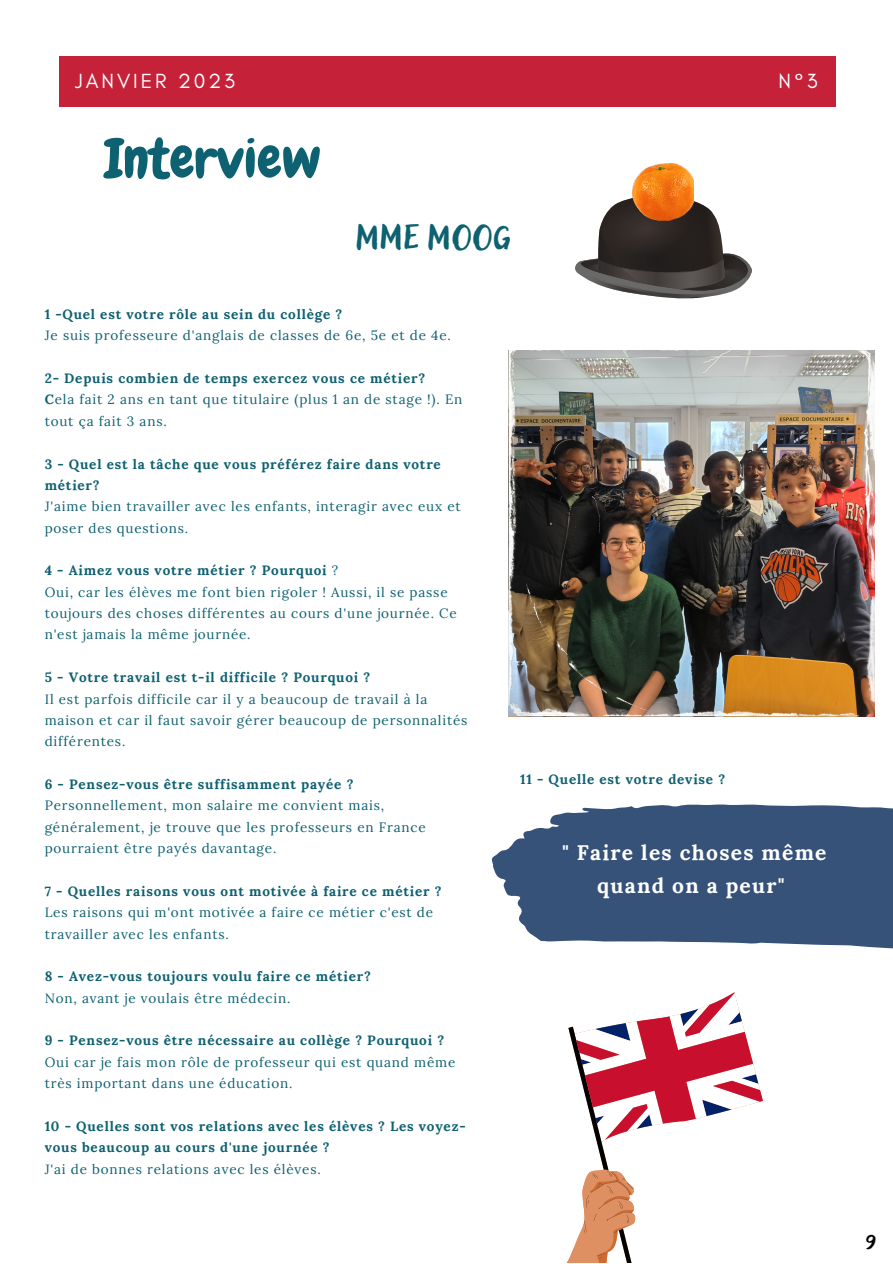
<style>
.page{position:relative;width:893px;height:1264px;background:#fff}
.page>*{position:absolute;margin:0;border:0;box-sizing:border-box;transform-origin:0 0}
.t1{font:54.75px "Chewy";color:#0e6171}
.t2{font:49.5px "Adlery Pro Blockletter";color:#0e6171}
.t3{font:30px "Adlery Pro Blockletter";color:#000}
.t4{font:700 21px/32.5px "Lora";letter-spacing:.06em;color:#fff;text-align:center}
.t5{font:20.85px "Glacial Indifference";letter-spacing:.14em;color:#fff}
.t6{font:13.5px/21.3px "Lora";letter-spacing:.06em;color:#0e6171}
.t7{font:700 13.5px/21.3px "Lora";letter-spacing:.06em;color:#0e6171}
.s1{font-weight:700}
</style>
<div class="page">
<svg style="left:491px;top:804px;width:401px;height:145px;fill:#365278"></svg>
<img style="left:508px;top:350px;width:366px;height:366px">
<div style="left:59px;top:56px;width:776px;height:51px;background:#c52139"></div>
<svg style="left:575px;top:196px;width:176px;height:102px"></svg>
<img style="left:632px;top:163px;width:61px;height:58px">
<svg style="left:567px;top:992px;width:195px;height:270px"></svg>
<h3 class="t5" style="left:75px;top:68px;width:161px">JANVIER 2023</h3>
<h3 class="t5" style="left:778px;top:68px;width:40px">N°3</h3>
<h1 class="t1" style="left:104px;top:124px;width:218px">Interview</h1>
<h2 class="t2" style="left:356px;top:202px;width:157px">Mme Moog</h2>
<p class="t7" style="left:45px;top:303px;width:299px">1 -Quel est votre rôle au sein du collège ?</p>
<p class="t6" style="left:45px;top:325px;width:407px">Je suis professeure d'anglais de classes de 6e, 5e et de 4e.</p>
<p class="t6" style="left:45px;top:367px;width:419px"><span class="s1">2- Depuis combien de temps exercez vous ce métier?<br>C</span>ela fait 2 ans en tant que titulaire (plus 1 an de stage !). En tout ça fait 3 ans.</p>
<p class="t7" style="left:45px;top:453px;width:397px">3 - Quel est la tâche que vous préférez faire dans votre métier?</p>
<p class="t6" style="left:45px;top:495px;width:417px">J'aime bien travailler avec les enfants, interagir avec eux et poser des questions.</p>
<p class="t6" style="left:45px;top:559px;width:413px"><span class="s1">4 - Aimez vous votre métier ? Pourquoi</span> ?<br>Oui, car les élèves me font bien rigoler ! Aussi, il se passe toujours des choses différentes au cours d'une journée. Ce n'est jamais la même journée.</p>
<p class="t7" style="left:45px;top:666px;width:327px">5 - Votre travail est t-il difficile ? Pourquoi ?</p>
<p class="t6" style="left:45px;top:688px;width:424px">Il est parfois difficile car il y a beaucoup de travail à la maison et car il faut savoir gérer beaucoup de personnalités différentes.</p>
<p class="t7" style="left:45px;top:773px;width:310px">6 - Pensez-vous être suffisamment payée ?</p>
<p class="t6" style="left:45px;top:794px;width:382px">Personnellement, mon salaire me convient mais, généralement, je trouve que les professeurs en France pourraient être payés davantage.</p>
<p class="t7" style="left:45px;top:880px;width:398px">7 - Quelles raisons vous ont motivée à faire ce métier ?</p>
<p class="t6" style="left:45px;top:901px;width:390px">Les raisons qui m'ont motivée a faire ce métier c'est de travailler avec les enfants.</p>
<p class="t7" style="left:45px;top:965px;width:327px">8 - Avez-vous toujours voulu faire ce métier?</p>
<p class="t6" style="left:45px;top:987px;width:247px">Non, avant je voulais être médecin.</p>
<p class="t7" style="left:45px;top:1029px;width:401px">9 - Pensez-vous être nécessaire au collège ? Pourquoi ?</p>
<p class="t6" style="left:45px;top:1051px;width:412px">Oui car je fais mon rôle de professeur qui est quand même très important dans une éducation.</p>
<p class="t7" style="left:45px;top:1115px;width:422px">10 - Quelles sont vos relations avec les élèves ? Les voyez&shy;vous beaucoup au cours d'une journée ?</p>
<p class="t6" style="left:45px;top:1157px;width:277px">J'ai de bonnes relations avec les élèves.</p>
<p class="t7" style="left:520px;top:768px;width:206px">11 - Quelle est votre devise ?</p>
<h3 class="t4" style="left:562px;top:836px;width:266px">" Faire les choses même quand on a peur"</h3>
<h3 class="t3" style="left:865px;top:1221px;width:12px">9</h3>
</div>
